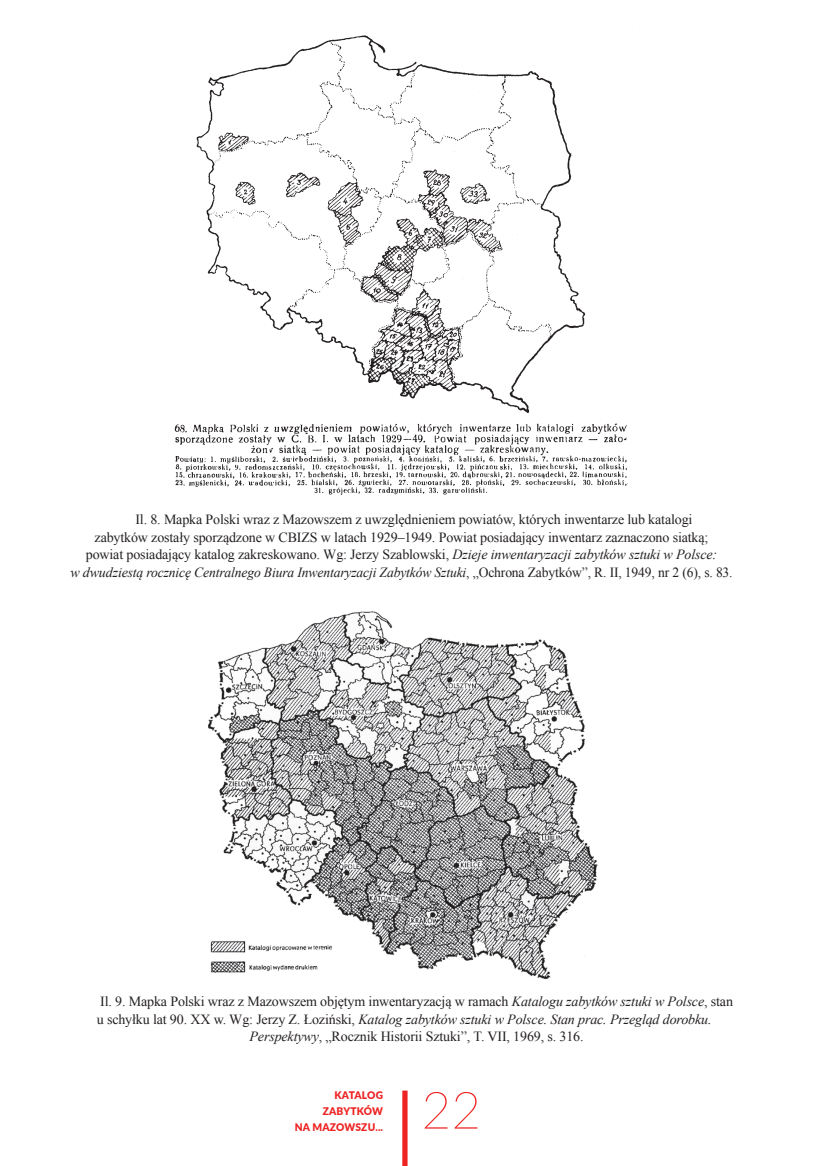
<style>
.page{position:relative;width:819px;height:1166px;background:#fff}
.page>*{position:absolute;margin:0;border:0;box-sizing:border-box;transform-origin:0 0}
.t1{font:100 51.62px "Lato";color:#ee2323}
.t2{font:14px "Times New Roman";letter-spacing:-.01em;color:#231f20}
.t3{font:italic 14px "Times New Roman";letter-spacing:-.01em;color:#231f20}
.t4{font:900 10.5px/15.8px "Lato";letter-spacing:.02em;color:#ee2323;text-align:right}
.s1{font-style:italic}
.s2{font-style:normal}
</style>
<div class="page">
<div style="left:402px;top:1090px;width:5px;height:76px;background:#ee2323"></div>
<img style="left:208px;top:611px;width:390px;height:369px">
<img style="left:174px;top:35px;width:454px;height:460px">
<p class="t2" style="left:135px;top:510px;width:558px">Il. 8. Mapka Polski wraz z Mazowszem z uwzględnieniem powiatów, których inwentarze lub katalogi</p>
<p class="t2" style="left:95px;top:527px;width:615px">zabytków zostały sporządzone w CBIZS w latach 1929–1949. Powiat posiadający inwentarz zaznaczono siatką;</p>
<p class="t2" style="left:86px;top:545px;width:632px">powiat posiadający katalog zakreskowano. Wg: Jerzy Szablowski, <span class="s1">Dzieje inwentaryzacji zabytków sztuki w Polsce:</span></p>
<p class="t3" style="left:70px;top:562px;width:663px">w dwudziestą rocznicę Centralnego Biura Inwentaryzacji Zabytków Sztuki<span class="s2">, „Ochrona Zabytków”, R. II, 1949, nr 2 (6), s. 83.</span></p>
<p class="t2" style="left:100px;top:991px;width:634px">Il. 9. Mapka Polski wraz z Mazowszem objętym inwentaryzacją w ramach <span class="s1">Katalogu zabytków sztuki w Polsce</span>, stan</p>
<p class="t3" style="left:97px;top:1009px;width:616px"><span class="s2">u schyłku lat 90. XX w. Wg: Jerzy Z. Łoziński,</span> Katalog zabytków sztuki w Polsce. Stan prac. Przegląd dorobku.</p>
<p class="t2" style="left:249px;top:1026px;width:335px"><span class="s1">Perspektywy</span>, „Rocznik Historii Sztuki”, T. VII, 1969, s. 316.</p>
<p class="t4" style="left:294px;top:1087px;width:90px">KATALOG<br>ZABYTKÓW<br>NA MAZOWSZU...</p>
<h1 class="t1" style="left:421px;top:1075px;width:61px">22</h1>
</div>
